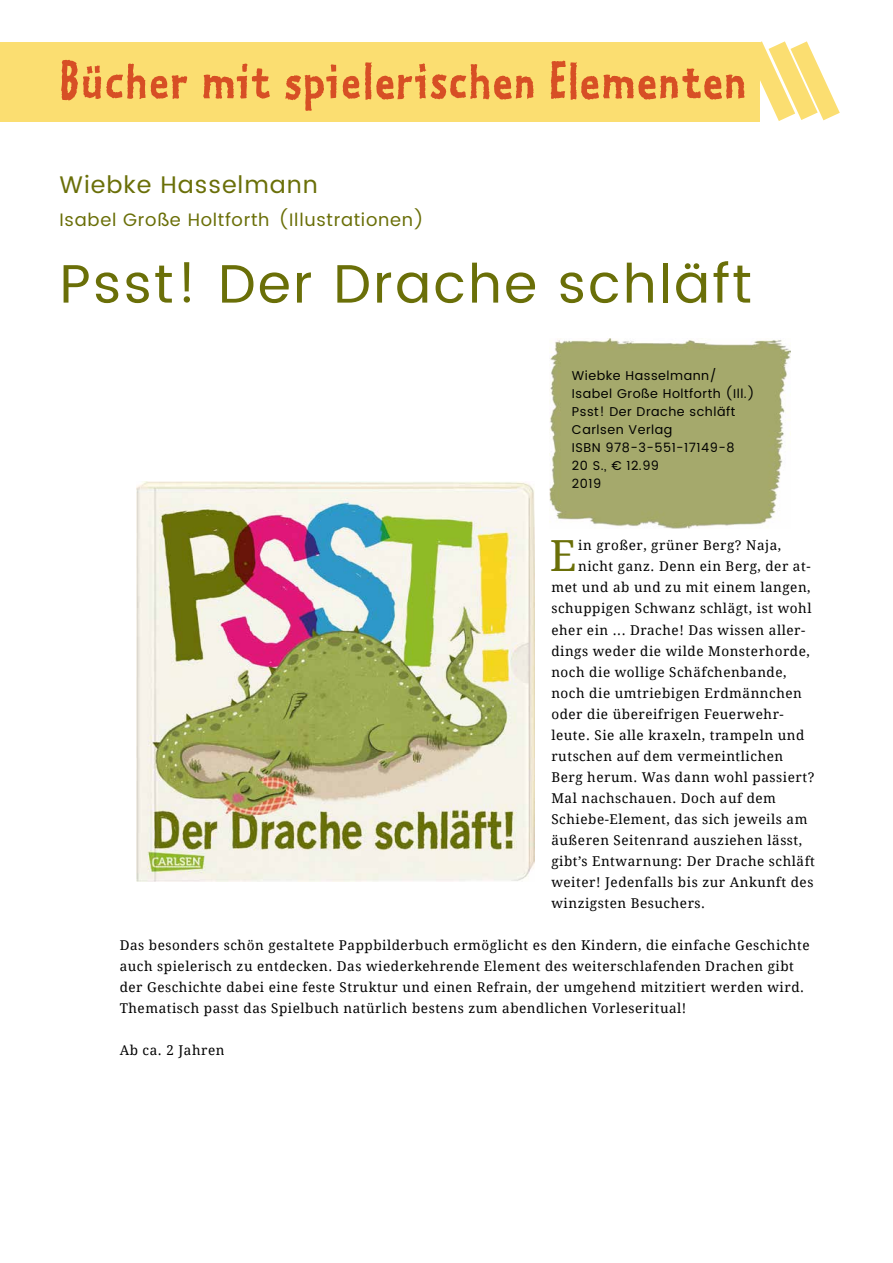
<style>
.page{position:relative;width:893px;height:1263px;background:#fff}
.page>*{position:absolute;margin:0;border:0;box-sizing:border-box;transform-origin:0 0}
.t1{font:700 54px "Kosmik OT";letter-spacing:.04em;color:#d74f25}
.t2{font:54px "Poppins DE";letter-spacing:.04em;color:#6a6f08}
.t3{font:42.9px "Droid Serif";color:#6a6f08}
.t4{font:24px "Poppins DE";letter-spacing:.04em;color:#6a6f08}
.t5{font:18px "Poppins DE";letter-spacing:.04em;color:#6a6f08}
.t6{font:13.5px/21px "Droid Serif";letter-spacing:.04em;color:#000}
.t7{font:12.75px/18px "Poppins DE";letter-spacing:.04em;color:#000}
</style>
<div class="page">
<div style="left:0;top:43px;width:760px;height:79px;background:#fbde71"></div>
<svg style="left:730px;top:41px;width:110px;height:80px"></svg>
<img style="left:137px;top:482px;width:397px;height:400px">
<img style="left:549px;top:339px;width:241px;height:190px">
<h1 class="t1" style="left:60px;top:45px;width:688px">Bücher mit spielerischen Elementen</h1>
<h3 class="t4" style="left:60px;top:167px;width:260px">Wiebke Hasselmann</h3>
<h3 class="t5" style="left:60px;top:206px;width:366px">Isabel Große Holtforth (Illustrationen)</h3>
<h1 class="t2" style="left:60px;top:244px;width:693px">Psst! Der Drache schläft</h1>
<p class="t7" style="left:572px;top:367px;width:184px">Wiebke Hasselmann/<br>Isabel Große Holtforth (Ill.)<br>Psst! Der Drache schläft<br>Carlsen Verlag<br>ISBN 978-3-551-17149-8<br>20 S., € 12.99<br>2019</p>
<h2 class="t3" style="left:550px;top:526px;width:28px">E</h2>
<p class="t6" style="left:578px;top:535px;width:205px">in großer, grüner Berg? Naja,</p>
<p class="t6" style="left:578px;top:556px;width:234px">nicht ganz. Denn ein Berg, der at-</p>
<p class="t6" style="left:551px;top:577px;width:261px">met und ab und zu mit einem langen,</p>
<p class="t6" style="left:551px;top:598px;width:262px">schuppigen Schwanz schlägt, ist wohl</p>
<p class="t6" style="left:551px;top:619px;width:255px">eher ein ... Drache! Das wissen aller-</p>
<p class="t6" style="left:551px;top:640px;width:260px">dings weder die wilde Monsterhorde,</p>
<p class="t6" style="left:551px;top:661px;width:237px">noch die wollige Schäfchenbande,</p>
<p class="t6" style="left:551px;top:682px;width:252px">noch die umtriebigen Erdmännchen</p>
<p class="t6" style="left:551px;top:703px;width:234px">oder die übereifrigen Feuerwehr-</p>
<p class="t6" style="left:551px;top:724px;width:254px">leute. Sie alle kraxeln, trampeln und</p>
<p class="t6" style="left:551px;top:745px;width:233px">rutschen auf dem vermeintlichen</p>
<p class="t6" style="left:551px;top:766px;width:265px">Berg herum. Was dann wohl passiert?</p>
<p class="t6" style="left:551px;top:787px;width:226px">Mal nachschauen. Doch auf dem</p>
<p class="t6" style="left:551px;top:808px;width:258px">Schiebe-Element, das sich jeweils am</p>
<p class="t6" style="left:551px;top:829px;width:252px">äußeren Seitenrand ausziehen lässt,</p>
<p class="t6" style="left:551px;top:850px;width:265px">gibt’s Entwarnung: Der Drache schläft</p>
<p class="t6" style="left:551px;top:871px;width:264px">weiter! Jedenfalls bis zur Ankunft des</p>
<p class="t6" style="left:551px;top:892px;width:155px">winzigsten Besuchers.</p>
<p class="t6" style="left:120px;top:934px;width:691px">Das besonders schön gestaltete Pappbilderbuch ermöglicht es den Kindern, die einfache Geschichte auch spielerisch zu entdecken. Das wiederkehrende Element des weiterschlafenden Drachen gibt der Geschichte dabei eine feste Struktur und einen Refrain, der umgehend mitzitiert werden wird.<br>Thematisch passt das Spielbuch natürlich bestens zum abendlichen Vorleseritual!</p>
<p class="t6" style="left:120px;top:1039px;width:106px">Ab ca. 2 Jahren</p>
</div>
